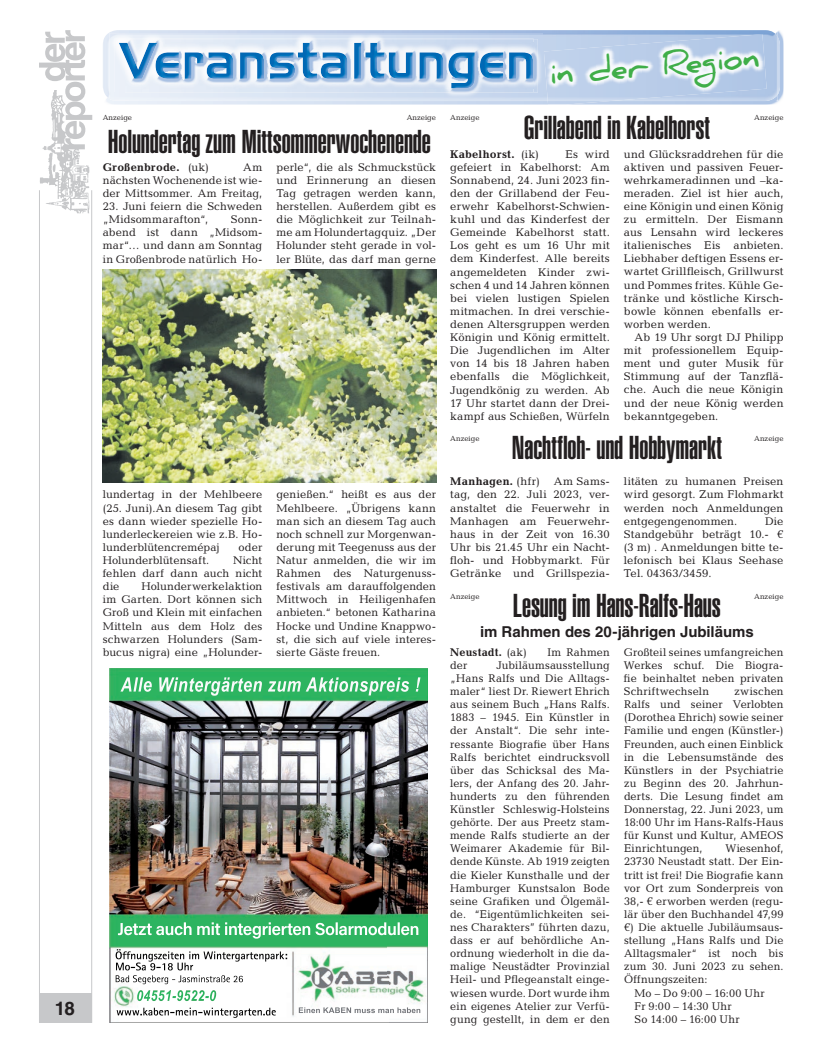
<style>
.page{position:relative;width:819px;height:1053px;background:#fff}
.page>*{position:absolute;margin:0;border:0;box-sizing:border-box;transform-origin:0 0}
.t1{font:32.5px "Helvetica LT Std Ultra Comp";letter-spacing:-.005em;color:#231f20}
.t2{font:700 31.25px "Daniel";color:#40ae49}
.t3{font:700 18.75px "Helvetica LT Std";color:#231f20}
.t4{font:700 15px "Helvetica LT Std";color:#231f20}
.t5{font:11.25px/13.1px "Candida Std";letter-spacing:.015em;color:#231f20;text-align:justify}
.t6{font:700 11.25px "Candida Std";letter-spacing:.015em;color:#231f20}
.t7{font:7.5px "Candida Std";color:#231f20}
.s1{font-weight:400}
.s2{font-weight:700}
</style>
<div class="page">
<div style="left:39px;top:993px;width:53px;height:29px;background:#c7c8ca"></div>
<hr style="left:91px;top:190px;width:1px;height:832px;background:#c7c8ca">
<hr style="left:39px;top:190px;width:1px;height:832px;background:#c7c8ca">
<img style="left:39px;top:149px;width:51px;height:65px">
<svg style="left:39px;top:30px;width:53px;height:119px"></svg>
<img style="left:110px;top:668px;width:318px;height:354px">
<img style="left:106px;top:31px;width:677px;height:74px">
<img style="left:778px;top:39px;width:2px;height:54px">
<img style="left:103px;top:40px;width:1px;height:51px">
<img style="left:104px;top:37px;width:1px;height:56px">
<img style="left:105px;top:30px;width:672px;height:71px">
<img style="left:109px;top:33px;width:434px;height:65px">
<img style="left:125px;top:39px;width:412px;height:54px">
<img style="left:125px;top:39px;width:408px;height:53px">
<img style="left:125px;top:43px;width:408px;height:45px">
<img style="left:547px;top:102px;width:63px;height:3px">
<img style="left:547px;top:101px;width:64px;height:1px">
<img style="left:544px;top:34px;width:222px;height:67px">
<img style="left:103px;top:269px;width:333px;height:213px">
<p class="t3" style="left:55px;top:996px;width:21px">18</p>
<p class="t2" style="left:548px;top:56px;width:212px;rotate:-5deg">in der Region</p>
<p class="t1" style="left:524px;top:108px;width:187px">Grillabend in Kabelhorst</p>
<p class="t6" style="left:450px;top:147px;width:90px">Kabelhorst. <span class="s1">(ik)</span></p>
<p class="t7" style="left:103px;top:114px;width:31px">Anzeige</p>
<p class="t7" style="left:407px;top:114px;width:31px">Anzeige</p>
<p class="t7" style="left:450px;top:114px;width:31px">Anzeige</p>
<p class="t7" style="left:754px;top:114px;width:31px">Anzeige</p>
<p class="t1" style="left:108px;top:123px;width:324px">Holundertag zum Mittsommerwochenende</p>
<p class="t6" style="left:103px;top:160px;width:108px">Großenbrode. <span class="s1">(uk)</span></p>
<p class="t5" style="left:450px;top:147px;width:161px;text-indent:115px">Es wird gefeiert in Kabelhorst: Am Sonnabend, 24. Juni 2023 fin&shy;den der Grillabend der Feu&shy;erwehr Kabelhorst-Schwien&shy;kuhl und das Kinderfest der Gemeinde Kabelhorst statt.<br>Los geht es um 16 Uhr mit dem Kinderfest. Alle bereits angemeldeten Kinder zwi&shy;schen 4 und 14 Jahren können bei vielen lustigen Spielen mitmachen. In drei verschie&shy;denen Altersgruppen werden Königin und König ermittelt.<br>Die Jugendlichen im Alter von 14 bis 18 Jahren haben ebenfalls die Möglichkeit, Jugendkönig zu werden. Ab 17 Uhr startet dann der Drei&shy;kampf aus Schießen, Würfeln</p>
<p class="t5" style="left:624px;top:147px;width:161px">und Glücksraddrehen für die</p>
<p class="t5" style="left:624px;top:160px;width:161px">aktiven und passiven Feuer-</p>
<p class="t5" style="left:624px;top:173px;width:161px">wehrkameradinnen und –ka-</p>
<p class="t5" style="left:624px;top:186px;width:161px">meraden. Ziel ist hier auch,</p>
<p class="t5" style="left:624px;top:199px;width:161px">eine Königin und einen König</p>
<p class="t5" style="left:624px;top:213px;width:161px">zu ermitteln. Der Eismann</p>
<p class="t5" style="left:624px;top:226px;width:161px">aus Lensahn wird leckeres</p>
<p class="t5" style="left:624px;top:239px;width:161px">italienisches Eis anbieten.</p>
<p class="t5" style="left:624px;top:252px;width:161px">Liebhaber deftigen Essens er-</p>
<p class="t5" style="left:624px;top:265px;width:161px">wartet Grillfleisch, Grillwurst</p>
<p class="t5" style="left:624px;top:278px;width:161px">und Pommes frites. Kühle Ge-</p>
<p class="t5" style="left:624px;top:291px;width:161px">tränke und köstliche Kirsch-</p>
<p class="t5" style="left:624px;top:304px;width:161px">bowle können ebenfalls er-</p>
<p class="t5" style="left:624px;top:317px;width:88px">worben werden.</p>
<p class="t5" style="left:634px;top:330px;width:150px">Ab 19 Uhr sorgt DJ Philipp</p>
<p class="t5" style="left:624px;top:344px;width:161px">mit professionellem Equip-</p>
<p class="t5" style="left:624px;top:357px;width:161px">ment und guter Musik für</p>
<p class="t5" style="left:624px;top:370px;width:161px">Stimmung auf der Tanzflä-</p>
<p class="t5" style="left:624px;top:383px;width:161px">che. Auch die neue Königin</p>
<p class="t5" style="left:624px;top:396px;width:161px">und der neue König werden</p>
<p class="t5" style="left:624px;top:409px;width:96px">bekanntgegeben.</p>
<p class="t1" style="left:512px;top:429px;width:211px">Nachtfloh- und Hobbymarkt</p>
<p class="t5" style="left:450px;top:475px;width:161px"><span class="s2">Manhagen.</span> (hfr) Am Sams&shy;tag, den 22. Juli 2023, ver&shy;anstaltet die Feuerwehr in Manhagen am Feuerwehr&shy;haus in der Zeit von 16.30<br>Uhr bis 21.45 Uhr ein Nacht&shy;floh- und Hobbymarkt. Für Getränke und Grillspezia-</p>
<p class="t5" style="left:624px;top:475px;width:161px">litäten zu humanen Preisen wird gesorgt. Zum Flohmarkt werden noch Anmeldungen entgegengenommen.</p>
<p class="t5" style="left:276px;top:160px;width:161px">perle“, die als Schmuckstück und Erinnerung an diesen Tag getragen werden kann, herstellen. Außerdem gibt es die Möglichkeit zur Teilnah&shy;me am Holundertagquiz. „Der Holunder steht gerade in vol&shy;ler Blüte, das darf man gerne</p>
<p class="t5" style="left:103px;top:160px;width:161px;text-indent:140px">Am nächsten Wochenende ist wie&shy;der Mittsommer. Am Freitag,</p>
<p class="t5" style="left:103px;top:200px;width:161px">23. Juni feiern die Schweden „Midsommarafton“,</p>
<p class="t5" style="left:103px;top:213px;width:161px;text-indent:128px">Sonn&shy;abend ist dann „Midsom&shy;mar“… und dann am Sonntag in Großenbrode natürlich Ho-</p>
<p class="t7" style="left:450px;top:434px;width:31px">Anzeige</p>
<p class="t7" style="left:754px;top:434px;width:31px">Anzeige</p>
<p class="t5" style="left:103px;top:488px;width:161px">lundertag in der Mehlbeere (25. Juni).An diesem Tag gibt es dann wieder spezielle Ho&shy;lunderleckereien wie z.B. Ho&shy;lunderblütencremépaj</p>
<p class="t5" style="left:276px;top:488px;width:161px">genießen.“ heißt es aus der Mehlbeere. „Übrigens kann man sich an diesem Tag auch noch schnell zur Morgenwan&shy;derung mit Teegenuss aus der Natur anmelden, die wir im Rahmen des Naturgenuss&shy;festivals am darauffolgenden Mittwoch in Heiligenhafen anbieten.“ betonen Katharina Hocke und Undine Knappwo&shy;st, die sich auf viele interes&shy;sierte Gäste freuen.</p>
<p class="t5" style="left:624px;top:514px;width:161px;text-indent:141px">Die Standgebühr beträgt 10.- € (3 m) . Anmeldungen bitte te&shy;lefonisch bei Klaus Seehase Tel. 04363/3459.</p>
<p class="t5" style="left:238px;top:540px;width:25px">oder</p>
<p class="t5" style="left:103px;top:553px;width:161px;text-indent:130px">Nicht fehlen darf dann auch nicht die</p>
<p class="t5" style="left:103px;top:553px;width:108px">Holunderblütensaft.</p>
<p class="t5" style="left:103px;top:580px;width:161px;text-indent:39px">Holunderwerkelaktion im Garten. Dort können sich Groß und Klein mit einfachen Mitteln aus dem Holz des schwarzen Holunders (Sam&shy;bucus nigra) eine „Holunder-</p>
<p class="t7" style="left:450px;top:591px;width:31px">Anzeige</p>
<p class="t7" style="left:754px;top:591px;width:31px">Anzeige</p>
<p class="t1" style="left:513px;top:586px;width:209px">Lesung im Hans-Ralfs-Haus</p>
<p class="t4" style="left:480px;top:622px;width:275px">im Rahmen des 20-jährigen Jubiläums</p>
<p class="t6" style="left:450px;top:645px;width:78px">Neustadt. <span class="s1">(ak)</span></p>
<p class="t5" style="left:547px;top:645px;width:64px">Im Rahmen</p>
<p class="t5" style="left:450px;top:658px;width:19px">der</p>
<p class="t5" style="left:624px;top:645px;width:161px">Großteil seines umfangreichen Werkes schuf. Die Biogra&shy;fie beinhaltet neben privaten Schriftwechseln</p>
<p class="t5" style="left:450px;top:658px;width:161px;text-indent:46px">Jubiläumsausstellung „Hans Ralfs und Die Alltags&shy;maler“ liest Dr. Riewert Ehrich aus seinem Buch „Hans Ralfs.<br>1883 – 1945. Ein Künstler in der Anstalt“. Die sehr inte&shy;ressante Biografie über Hans Ralfs berichtet eindrucksvoll über das Schicksal des Ma&shy;lers, der Anfang des 20. Jahr&shy;hunderts zu den führenden Künstler Schleswig-Holsteins gehörte. Der aus Preetz stam&shy;mende Ralfs studierte an der Weimarer Akademie für Bil&shy;dende Künste. Ab 1919 zeigten die Kieler Kunsthalle und der Hamburger Kunstsalon Bode seine Grafiken und Ölgemäl&shy;de. “Eigentümlichkeiten sei&shy;nes Charakters” führten dazu, dass er auf behördliche An&shy;ordnung wiederholt in die da&shy;malige Neustädter Provinzial Heil- und Pflegeanstalt einge&shy;wiesen wurde. Dort wurde ihm ein eigenes Atelier zur Verfü&shy;gung gestellt, in dem er den</p>
<p class="t5" style="left:624px;top:684px;width:161px;text-indent:111px">zwischen Ralfs und seiner Verlobten (Dorothea Ehrich) sowie seiner Familie und engen (Künstler-)<br>Freunden, auch einen Einblick in die Lebensumstände des Künstlers in der Psychiatrie zu Beginn des 20. Jahrhun&shy;derts. Die Lesung findet am Donnerstag, 22. Juni 2023, um 18:00 Uhr im Hans-Ralfs-Haus für Kunst und Kultur, AMEOS Einrichtungen,</p>
<p class="t5" style="left:725px;top:842px;width:59px">Wiesenhof,</p>
<p class="t5" style="left:624px;top:855px;width:161px">23730 Neustadt statt. Der Ein-</p>
<p class="t5" style="left:624px;top:868px;width:161px">tritt ist frei! Die Biografie kann</p>
<p class="t5" style="left:624px;top:881px;width:161px">vor Ort zum Sonderpreis von</p>
<p class="t5" style="left:624px;top:894px;width:161px">38,- € erworben werden (regu-</p>
<p class="t5" style="left:624px;top:907px;width:161px">lär über den Buchhandel 47,99</p>
<p class="t5" style="left:624px;top:920px;width:161px">€) Die aktuelle Jubiläumsaus-</p>
<p class="t5" style="left:624px;top:933px;width:161px">stellung „Hans Ralfs und Die</p>
<p class="t5" style="left:624px;top:946px;width:161px">Alltagsmaler“ ist noch bis</p>
<p class="t5" style="left:624px;top:959px;width:161px">zum 30. Juni 2023 zu sehen.</p>
<p class="t5" style="left:624px;top:973px;width:85px">Öffnungszeiten:</p>
<p class="t5" style="left:634px;top:986px;width:132px">Mo – Do 9:00 – 16:00 Uhr</p>
<p class="t5" style="left:634px;top:999px;width:99px">Fr 9:00 – 14:30 Uhr</p>
<p class="t5" style="left:634px;top:1012px;width:107px">So 14:00 – 16:00 Uhr</p>
</div>
